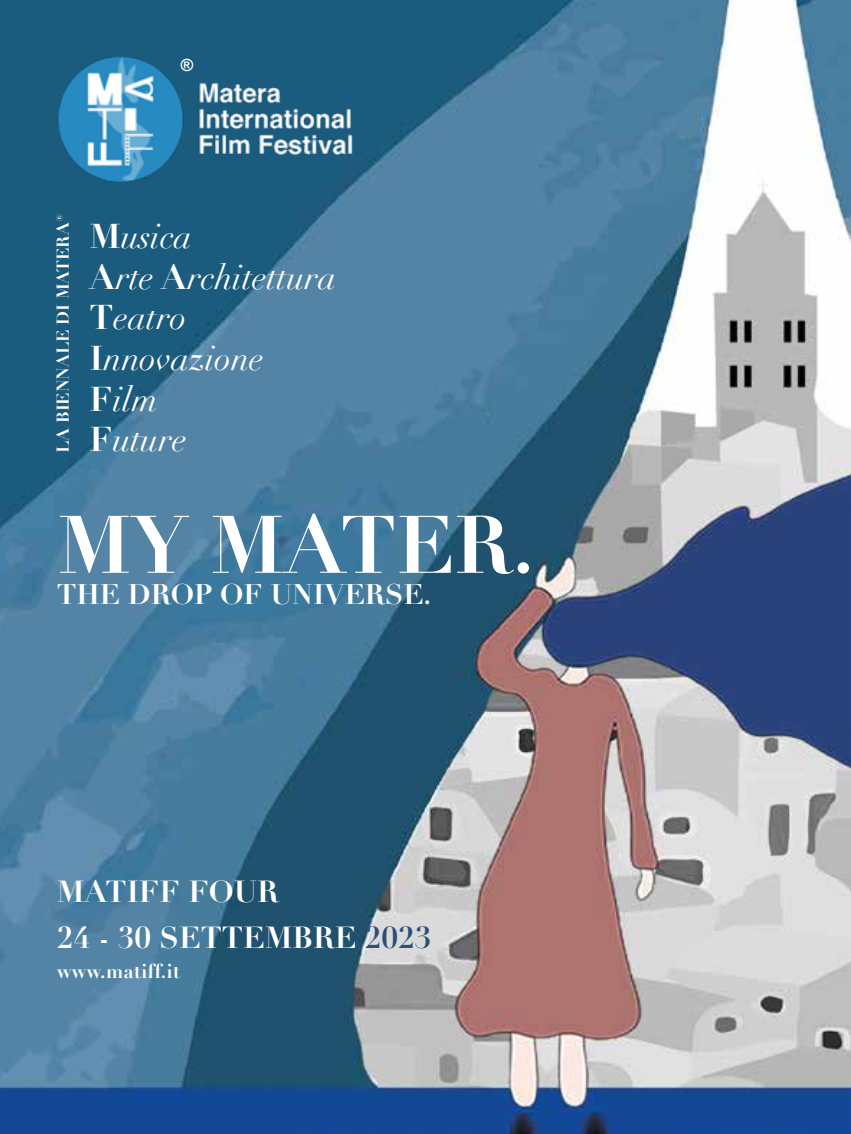
<style>
.page{position:relative;width:851px;height:1134px;background:#fff}
.page>*{position:absolute;margin:0;border:0;box-sizing:border-box;transform-origin:0 0}
.t1{font:700 80px "Didot LT Std";color:#fff}
.t2{font:italic 34px/40.8px "Didot";color:#fff}
.t3{font:700 30px "Didot LT Std";color:#fff}
.t4{font:700 28px "Didot LT Std";color:#fff}
.t5{font:700 20px "Didot LT Std";color:#fff}
.t6{font:700 17px "Didot LT Std";color:#fff}
.t7{font:700 16.8px "Arial";color:#fff}
.s1{font-family:"Didot LT Std";font-weight:700;font-style:normal}
.s2{color:#2c4f78}
</style>
<div class="page">
<img style="left:0;top:0;width:850px;height:1134px">
<img style="left:51px;top:49px;width:324px;height:190px">
<p class="t7" style="left:181px;top:55px;width:14px">®</p>
<p class="t6" style="left:52px;top:453px;width:241px;rotate:-90deg">LA BIENNALE DI MATERA®</p>
<p class="t2" style="left:90px;top:216px;width:248px"><span class="s1">M</span>usica<br><span class="s1">A</span>rte <span class="s1">A</span>rchitettura<br><span class="s1">T</span>eatro<br><span class="s1">I</span>nnovazione<br><span class="s1">F</span>ilm</p>
<p class="t2" style="left:90px;top:420px;width:98px"><span class="s1">F</span>uture</p>
<h1 class="t1" style="left:57px;top:495px;width:478px">MY MATER.</h1>
<p class="t4" style="left:57px;top:577px;width:376px">THE DROP OF UNIVERSE.</p>
<p class="t3" style="left:57px;top:873px;width:224px">MATIFF FOUR</p>
<p class="t3" style="left:57px;top:919px;width:376px">24 - 30 SETTEMBRE <span class="s2">2023</span></p>
<p class="t5" style="left:57px;top:958px;width:125px">www.matiff.it</p>
</div>
